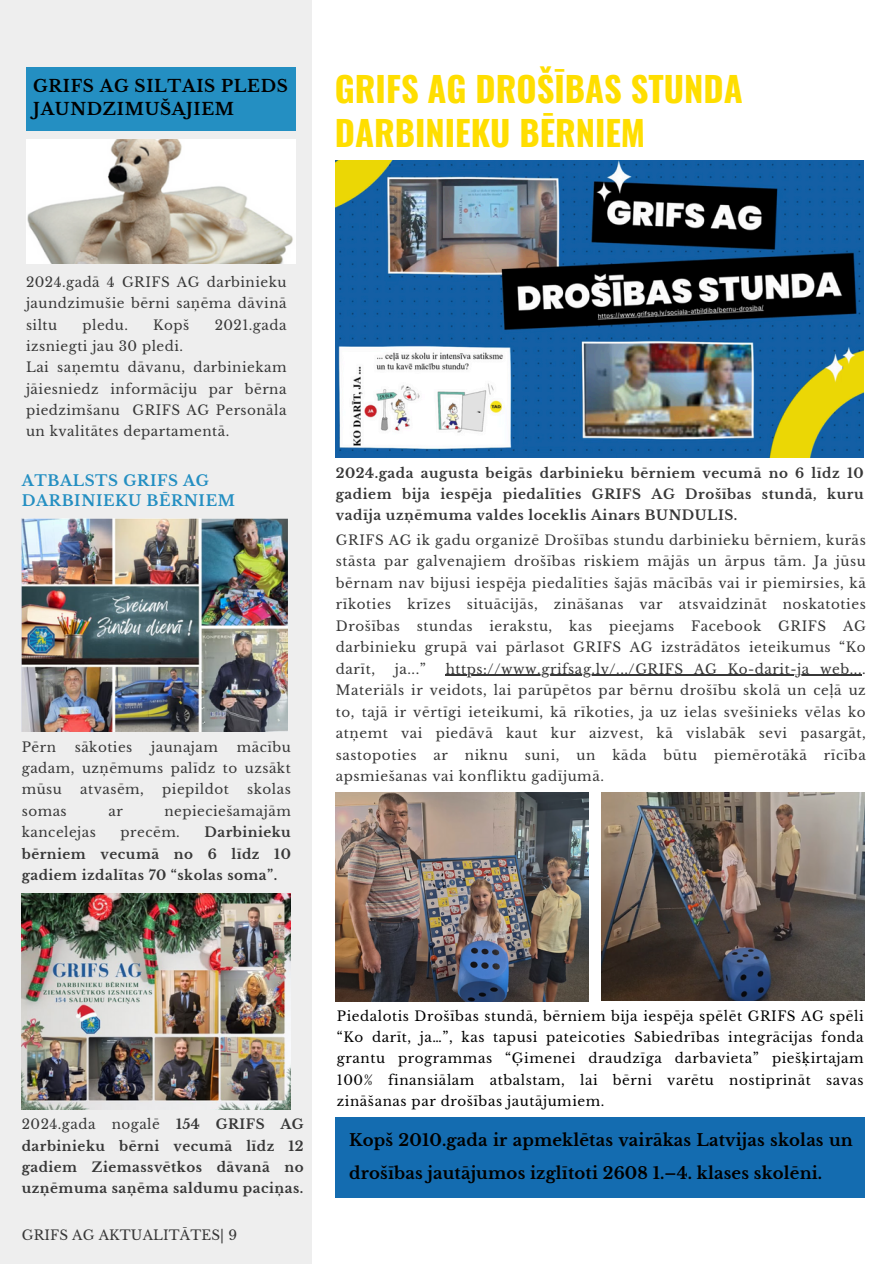
<style>
.page{position:relative;width:894px;height:1264px;background:#fff}
.page>*{position:absolute;margin:0;border:0;box-sizing:border-box;transform-origin:0 0}
.t1{font:700 34.5px/43.8px "Oswald";color:#ffde00}
.t2{font:700 16.8px/23.1px "Libre Baskerville";letter-spacing:.04em;color:#000}
.t3{font:700 16.5px/32.7px "Libre Baskerville";letter-spacing:.01em;color:#000}
.t4{font:700 15px/19.2px "Libre Baskerville";letter-spacing:.04em;color:#248fc2}
.t5{font:13.5px/21.5px "Libre Baskerville";letter-spacing:.035em;color:#373737;text-align:justify}
.t6{font:700 13.5px/21.3px "Libre Baskerville";letter-spacing:.035em;color:#373737;text-align:justify}
.t7{font:13.5px/21.3px "Libre Baskerville";letter-spacing:.04em;color:#000;text-align:justify}
.t8{font:13.5px "Libre Baskerville";letter-spacing:.01em;color:#373737}
.s1{font-weight:400}
</style>
<div class="page">
<div style="left:0;top:0;width:312px;height:1263px;background:#eee"></div>
<div style="left:26px;top:68px;width:269px;height:63px;background:#248fc2"></div>
<img style="left:336px;top:161px;width:527px;height:297px">
<img style="left:336px;top:792px;width:252px;height:209px">
<img style="left:601px;top:792px;width:263px;height:208px">
<img style="left:22px;top:893px;width:269px;height:216px">
<img style="left:22px;top:518px;width:265px;height:213px">
<img style="left:26px;top:139px;width:269px;height:125px">
<hr style="left:445px;top:674px;width:417px;height:1px;background:#373737">
<div style="left:335px;top:1117px;width:529px;height:80px;background:#146cb0"></div>
<h2 class="t2" style="left:33px;top:75px;width:256px">GRIFS AG SILTAIS PLEDS<br>JAUNDZIMUŠAJIEM</h2>
<p class="t1" style="left:335px;top:66px;width:409px">GRIFS AG DROŠĪBAS STUNDA<br>DARBINIEKU BĒRNIEM</p>
<p class="t5" style="left:26px;top:271px;width:262px">2024.gadā 4 GRIFS AG darbinieku jaundzimušie bērni saņēma dāvinā siltu</p>
<p class="t5" style="left:82px;top:314px;width:47px">pledu.</p>
<p class="t5" style="left:153px;top:314px;width:38px">Kopš</p>
<p class="t5" style="left:215px;top:314px;width:73px">2021.gada</p>
<p class="t5" style="left:26px;top:335px;width:158px">izsniegti jau 30 pledi.</p>
<p class="t5" style="left:26px;top:357px;width:262px">Lai saņemtu dāvanu, darbiniekam jāiesniedz informāciju par bērna piedzimšanu GRIFS AG Personāla un kvalitātes departamentā.</p>
<p class="t4" style="left:22px;top:471px;width:214px">ATBALSTS GRIFS AG<br>DARBINIEKU BĒRNIEM</p>
<p class="t5" style="left:22px;top:736px;width:270px;text-indent:215px">mācību gadam, uzņēmums palīdz to uzsākt mūsu</p>
<p class="t5" style="left:22px;top:736px;width:36px">Pērn</p>
<p class="t5" style="left:75px;top:736px;width:59px">sākoties</p>
<p class="t5" style="left:151px;top:736px;width:68px">jaunajam</p>
<p class="t5" style="left:80px;top:779px;width:65px">atvasēm,</p>
<p class="t5" style="left:162px;top:779px;width:68px">piepildot</p>
<p class="t5" style="left:247px;top:779px;width:45px">skolas</p>
<p class="t5" style="left:22px;top:800px;width:46px">somas</p>
<p class="t5" style="left:108px;top:800px;width:16px">ar</p>
<p class="t5" style="left:164px;top:800px;width:128px">nepieciešamajām</p>
<p class="t5" style="left:22px;top:821px;width:76px">kancelejas</p>
<p class="t5" style="left:121px;top:821px;width:61px">precēm.</p>
<p class="t6" style="left:22px;top:821px;width:270px;text-indent:183px">Darbinieku bērniem vecumā no 6 līdz 10 gadiem izdalītas 70 “skolas soma”.</p>
<p class="t6" style="left:336px;top:462px;width:529px">2024.gada augusta beigās darbinieku bērniem vecumā no 6 līdz 10 gadiem bija iespēja piedalīties GRIFS AG Drošības stundā, kuru vadīja uzņēmuma valdes loceklis Ainars BUNDULIS.</p>
<p class="t5" style="left:336px;top:529px;width:531px">GRIFS AG ik gadu organizē Drošības stundu darbinieku bērniem, kurās stāsta par galvenajiem drošības riskiem mājās un ārpus tām. Ja jūsu bērnam nav bijusi iespēja piedalīties šajās mācībās vai ir piemirsies, kā rīkoties krīzes situācijās, zināšanas var atsvaidzināt noskatoties Drošības stundas ierakstu, kas pieejams Facebook GRIFS AG darbinieku grupā vai pārlasot GRIFS AG izstrādātos ieteikumus “Ko darīt,</p>
<p class="t5" style="left:336px;top:658px;width:531px;text-indent:110px">https://www.grifsag.lv/.../GRIFS_AG_Ko-darit-ja_web....<br>Materiāls ir veidots, lai parūpētos par bērnu drošību skolā un ceļā uz to, tajā ir vērtīgi ieteikumi, kā rīkoties, ja uz ielas svešinieks vēlas ko atņemt vai piedāvā kaut kur aizvest, kā vislabāk sevi pasargāt, sastopoties</p>
<p class="t5" style="left:395px;top:658px;width:33px">ja...”</p>
<p class="t5" style="left:433px;top:744px;width:16px">ar</p>
<p class="t5" style="left:465px;top:744px;width:44px">niknu</p>
<p class="t5" style="left:524px;top:744px;width:36px">suni,</p>
<p class="t5" style="left:576px;top:744px;width:20px">un</p>
<p class="t5" style="left:612px;top:744px;width:36px">kāda</p>
<p class="t5" style="left:663px;top:744px;width:35px">būtu</p>
<p class="t5" style="left:713px;top:744px;width:94px">piemērotākā</p>
<p class="t5" style="left:823px;top:744px;width:43px">rīcība</p>
<p class="t5" style="left:336px;top:765px;width:269px">apsmiešanas vai konfliktu gadījumā.</p>
<h5 class="t6" style="left:22px;top:1113px;width:283px"><span class="s1">2024.gada nogalē</span> 154 GRIFS AG darbinieku bērni vecumā līdz 12 gadiem Ziemassvētkos dāvanā no uzņēmuma saņēma saldumu paciņas.</h5>
<h4 class="t8" style="left:22px;top:1226px;width:217px">GRIFS AG AKTUALITĀTES| 9</h4>
<p class="t7" style="left:337px;top:1005px;width:528px">Piedalotis Drošības stundā, bērniem bija iespēja spēlēt GRIFS AG spēli “Ko darīt, ja…”, kas tapusi pateicoties Sabiedrības integrācijas fonda grantu programmas “Ģimenei draudzīga darbavieta” piešķirtajam 100% finansiālam atbalstam, lai bērni varētu nostiprināt savas zināšanas par drošības jautājumiem.</p>
<h1 class="t3" style="left:349px;top:1123px;width:505px">Kopš 2010.gada ir apmeklētas vairākas Latvijas skolas un drošības jautājumos izglītoti 2608 1.–4. klases skolēni.</h1>
</div>
